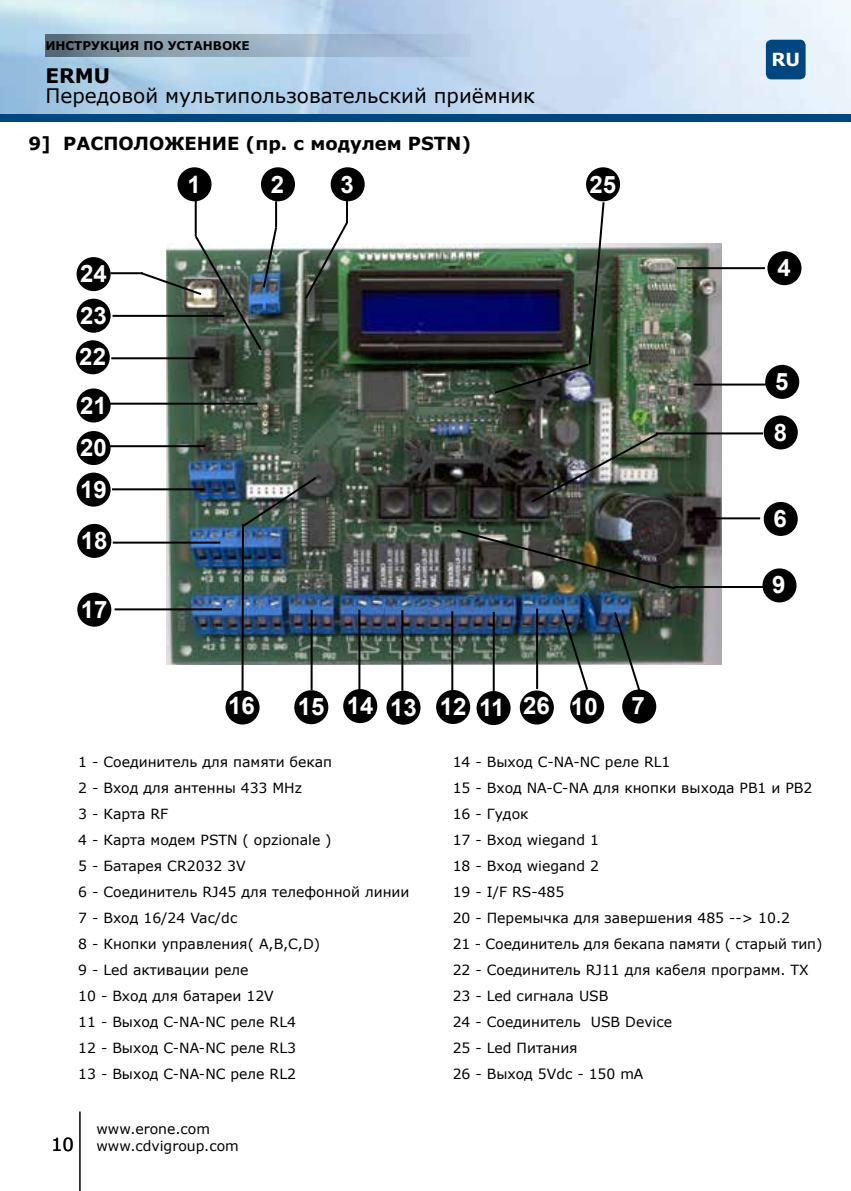
<style>
.page{position:relative;width:851px;height:1191px;background:#fff}
.page>*{position:absolute;margin:0;border:0;box-sizing:border-box;transform-origin:0 0}
.t1{font:700 24px/41.6px "Arial";color:#fff}
.t2{font:20px "Verdana";color:#000}
.t3{font:700 20px "Verdana";color:#000}
.t4{font:700 18px "Verdana";color:#000}
.t5{font:18px "Verdana";color:#000}
.t6{font:700 18px "Verdana";color:#fff}
.t7{font:14px/26px "Verdana";color:#000}
.t8{font:700 12px "Verdana";color:#000}
</style>
<div class="page">
<div style="left:0;top:113px;width:850px;height:9px;background:#00467f"></div>
<hr style="left:79px;top:1111px;width:1px;height:80px;background:#000">
<img style="left:166px;top:244px;width:555px;height:420px">
<div style="left:178px;top:168px;width:32px;height:32px;background:#000;border-radius:50%"></div>
<div style="left:177px;top:167px;width:34px;height:34px;border:2px solid #000;border-radius:50%"></div>
<div style="left:331px;top:168px;width:32px;height:32px;background:#000;border-radius:50%"></div>
<div style="left:330px;top:167px;width:34px;height:34px;border:2px solid #000;border-radius:50%"></div>
<div style="left:262px;top:168px;width:32px;height:32px;background:#000;border-radius:50%"></div>
<div style="left:261px;top:167px;width:34px;height:34px;border:2px solid #000;border-radius:50%"></div>
<div style="left:437px;top:691px;width:32px;height:32px;background:#000;border-radius:50%"></div>
<div style="left:436px;top:690px;width:34px;height:34px;border:2px solid #000;border-radius:50%"></div>
<div style="left:477px;top:692px;width:32px;height:32px;background:#000;border-radius:50%"></div>
<div style="left:476px;top:691px;width:34px;height:34px;border:2px solid #000;border-radius:50%"></div>
<div style="left:571px;top:691px;width:32px;height:32px;background:#000;border-radius:50%"></div>
<div style="left:570px;top:690px;width:34px;height:34px;border:2px solid #000;border-radius:50%"></div>
<div style="left:763px;top:569px;width:32px;height:32px;background:#000;border-radius:50%"></div>
<div style="left:762px;top:568px;width:34px;height:34px;border:2px solid #000;border-radius:50%"></div>
<div style="left:623px;top:690px;width:32px;height:32px;background:#000;border-radius:50%"></div>
<div style="left:622px;top:689px;width:34px;height:34px;border:2px solid #000;border-radius:50%"></div>
<div style="left:768px;top:252px;width:32px;height:32px;background:#000;border-radius:50%"></div>
<div style="left:767px;top:251px;width:34px;height:34px;border:2px solid #000;border-radius:50%"></div>
<div style="left:766px;top:366px;width:32px;height:32px;background:#000;border-radius:50%"></div>
<div style="left:765px;top:365px;width:34px;height:34px;border:2px solid #000;border-radius:50%"></div>
<div style="left:344px;top:690px;width:32px;height:32px;background:#000;border-radius:50%"></div>
<div style="left:343px;top:689px;width:34px;height:34px;border:2px solid #000;border-radius:50%"></div>
<div style="left:295px;top:691px;width:32px;height:32px;background:#000;border-radius:50%"></div>
<div style="left:294px;top:690px;width:34px;height:34px;border:2px solid #000;border-radius:50%"></div>
<div style="left:78px;top:300px;width:32px;height:32px;background:#000;border-radius:50%"></div>
<div style="left:77px;top:299px;width:34px;height:34px;border:2px solid #000;border-radius:50%"></div>
<div style="left:77px;top:341px;width:32px;height:32px;background:#000;border-radius:50%"></div>
<div style="left:76px;top:340px;width:34px;height:34px;border:2px solid #000;border-radius:50%"></div>
<div style="left:78px;top:432px;width:32px;height:32px;background:#000;border-radius:50%"></div>
<div style="left:77px;top:431px;width:34px;height:34px;border:2px solid #000;border-radius:50%"></div>
<div style="left:78px;top:473px;width:32px;height:32px;background:#000;border-radius:50%"></div>
<div style="left:77px;top:472px;width:34px;height:34px;border:2px solid #000;border-radius:50%"></div>
<div style="left:78px;top:525px;width:32px;height:32px;background:#000;border-radius:50%"></div>
<div style="left:77px;top:524px;width:34px;height:34px;border:2px solid #000;border-radius:50%"></div>
<div style="left:78px;top:593px;width:32px;height:32px;background:#000;border-radius:50%"></div>
<div style="left:77px;top:592px;width:34px;height:34px;border:2px solid #000;border-radius:50%"></div>
<div style="left:226px;top:691px;width:32px;height:32px;background:#000;border-radius:50%"></div>
<div style="left:225px;top:690px;width:34px;height:34px;border:2px solid #000;border-radius:50%"></div>
<hr style="left:112px;top:315px;width:112px;height:2px;background:#000">
<hr style="left:111px;top:357px;width:87px;height:2px;background:#000">
<hr style="left:110px;top:445px;width:95px;height:2px;background:#000">
<hr style="left:112px;top:488px;width:92px;height:2px;background:#000">
<hr style="left:113px;top:541px;width:107px;height:2px;background:#000">
<hr style="left:115px;top:608px;width:107px;height:2px;background:#000">
<svg style="left:239px;top:475px;width:79px;height:54px;background:#5d6964"></svg>
<svg style="left:612px;top:610px;width:30px;height:85px"></svg>
<hr style="left:310px;top:609px;width:2px;height:81px;background:#000">
<hr style="left:358px;top:609px;width:2px;height:81px;background:#000">
<div style="left:387px;top:691px;width:32px;height:32px;background:#000;border-radius:50%"></div>
<div style="left:386px;top:690px;width:34px;height:34px;border:2px solid #000;border-radius:50%"></div>
<hr style="left:401px;top:610px;width:2px;height:80px;background:#000">
<hr style="left:451px;top:611px;width:2px;height:81px;background:#000">
<hr style="left:492px;top:612px;width:2px;height:80px;background:#000">
<hr style="left:674px;top:586px;width:89px;height:2px;background:#000">
<hr style="left:536px;top:608px;width:2px;height:81px;background:#000">
<hr style="left:241px;top:524px;width:3px;height:168px;background:#000">
<hr style="left:676px;top:267px;width:88px;height:2px;background:#000">
<hr style="left:693px;top:383px;width:73px;height:2px;background:#000">
<div style="left:78px;top:389px;width:32px;height:32px;background:#000;border-radius:50%"></div>
<div style="left:77px;top:388px;width:34px;height:34px;border:2px solid #000;border-radius:50%"></div>
<hr style="left:110px;top:403px;width:147px;height:2px;background:#000">
<div style="left:764px;top:503px;width:32px;height:32px;background:#000;border-radius:50%"></div>
<div style="left:763px;top:502px;width:34px;height:34px;border:2px solid #000;border-radius:50%"></div>
<hr style="left:701px;top:517px;width:59px;height:2px;background:#000">
<hr style="left:195px;top:200px;width:2px;height:36px;background:#000">
<hr style="left:275px;top:201px;width:2px;height:27px;background:#000">
<hr style="left:346px;top:200px;width:2px;height:23px;background:#000">
<svg style="left:303px;top:222px;width:46px;height:79px"></svg>
<img style="left:455px;top:528px;width:222px;height:63px">
<div style="left:764px;top:416px;width:32px;height:32px;background:#000;border-radius:50%"></div>
<div style="left:763px;top:415px;width:34px;height:34px;border:2px solid #000;border-radius:50%"></div>
<hr style="left:656px;top:432px;width:107px;height:2px;background:#000">
<img style="left:529px;top:431px;width:131px;height:73px">
<div style="left:78px;top:258px;width:32px;height:32px;background:#000;border-radius:50%"></div>
<div style="left:77px;top:257px;width:34px;height:34px;border:2px solid #000;border-radius:50%"></div>
<hr style="left:111px;top:272px;width:32px;height:2px;background:#000">
<img style="left:139px;top:225px;width:139px;height:127px">
<div style="left:587px;top:168px;width:32px;height:32px;background:#000;border-radius:50%"></div>
<div style="left:586px;top:167px;width:34px;height:34px;border:2px solid #000;border-radius:50%"></div>
<img style="left:492px;top:200px;width:113px;height:195px">
<div style="left:520px;top:691px;width:32px;height:32px;background:#000;border-radius:50%"></div>
<div style="left:519px;top:690px;width:34px;height:34px;border:2px solid #000;border-radius:50%"></div>
<svg style="left:559px;top:607px;width:30px;height:85px"></svg>
<img style="left:0;top:0;width:851px;height:113px">
<svg style="left:45px;top:34px;width:426px;height:23px;background:#92a8bb"></svg>
<div style="left:765px;top:40px;width:40px;height:39px;background:#00467f;border-radius:6px"></div>
<p class="t8" style="left:45px;top:37px;width:206px">ИНСТРУКЦИЯ ПО УСТАНВОКЕ</p>
<h2 class="t3" style="left:45px;top:61px;width:66px">ERMU</h2>
<h2 class="t2" style="left:45px;top:82px;width:491px">Передовой мультипользовательский приёмник</h2>
<p class="t4" style="left:28px;top:131px;width:444px">9] РАСПОЛОЖЕНИЕ (пр. с модулем PSTN)</p>
<h1 class="t1" style="left:80px;top:254px;width:28px">24</h1>
<h1 class="t1" style="left:79px;top:295px;width:29px">23<br>22</h1>
<h1 class="t1" style="left:80px;top:385px;width:28px">21</h1>
<h1 class="t1" style="left:80px;top:428px;width:28px">20<br>19</h1>
<h1 class="t1" style="left:81px;top:520px;width:28px">18</h1>
<h1 class="t1" style="left:81px;top:589px;width:28px">17</h1>
<h1 class="t1" style="left:187px;top:164px;width:15px">1</h1>
<h1 class="t1" style="left:271px;top:164px;width:15px">2</h1>
<h1 class="t1" style="left:340px;top:164px;width:15px">3</h1>
<h1 class="t1" style="left:589px;top:164px;width:28px">25</h1>
<h1 class="t1" style="left:298px;top:686px;width:77px">15 14</h1>
<h1 class="t1" style="left:228px;top:686px;width:28px">16</h1>
<h1 class="t1" style="left:390px;top:687px;width:28px">13</h1>
<h1 class="t1" style="left:523px;top:686px;width:28px">26</h1>
<h1 class="t1" style="left:439px;top:687px;width:66px">12 11</h1>
<h1 class="t1" style="left:571px;top:686px;width:28px">10</h1>
<h1 class="t1" style="left:631px;top:686px;width:15px">7</h1>
<p class="t6" style="left:771px;top:47px;width:30px">RU</p>
<h1 class="t1" style="left:777px;top:248px;width:15px">4</h1>
<h1 class="t1" style="left:775px;top:361px;width:15px">5</h1>
<h1 class="t1" style="left:773px;top:412px;width:15px">8</h1>
<h1 class="t1" style="left:773px;top:498px;width:15px">6</h1>
<h1 class="t1" style="left:772px;top:564px;width:15px">9</h1>
<p class="t7" style="left:78px;top:748px;width:333px">1 - Соединитель для памяти бекап<br>2 - Вход для антенны 433 MHz<br>3 - Карта RF<br>4 - Карта модем PSTN ( opzionale )<br>5 - Батарея CR2032 3V<br>6 - Соединитель RJ45 для телефонной линии<br>7 - Вход 16/24 Vac/dc<br>8 - Кнопки управления( A,B,C,D)<br>9 - Led активации реле<br>10 - Вход для батареи 12V<br>11 - Выход C-NA-NC реле RL4<br>12 - Выход C-NA-NC реле RL3<br>13 - Выход C-NA-NC реле RL2</p>
<p class="t5" style="left:51px;top:1132px;width:24px">10</p>
<p class="t7" style="left:96px;top:1120px;width:144px;line-height:16.8px">www.erone.com www.cdvigroup.com</p>
<p class="t7" style="left:452px;top:748px;width:371px">14 - Выход C-NA-NC реле RL1<br>15 - Вход NA-C-NA для кнопки выхода PB1 и PB2<br>16 - Гудок<br>17 - Вход wiegand 1<br>18 - Вход wiegand 2<br>19 - I/F RS-485<br>20 - Перемычка для завершения 485 --&gt; 10.2<br>21 - Соединитель для бекапа памяти ( старый тип)<br>22 - Соединитель RJ11 для кабеля программ. TX<br>23 - Led сигнала USB<br>24 - Соединитель USB Device<br>25 - Led Питания<br>26 - Выход 5Vdc - 150 mA</p>
</div>
